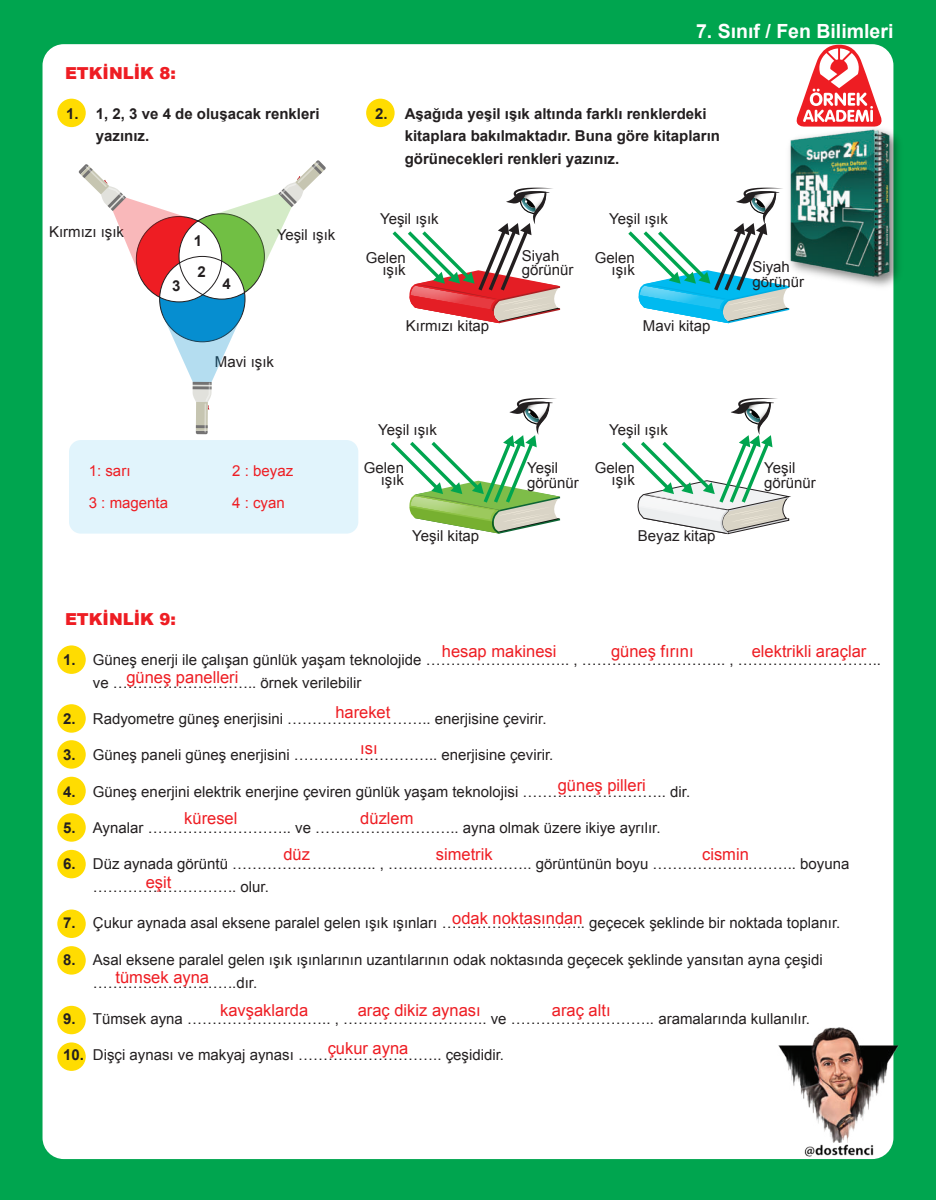
<style>
.page{position:relative;width:936px;height:1200px;background:#fff}
.page>*{position:absolute;margin:0;border:0;box-sizing:border-box;transform-origin:0 0}
.t1{font:700 19.5px "Arial";color:#fff}
.t2{font:16.5px "Arial";color:#ee1d23}
.t3{font:900 16.5px "Arial";color:#ee1d23}
.t4{font:15px/11.7px "Arial";color:#231f20}
.t5{font:700 15px/22.8px "Arial";color:#231f20}
.t6{font:15px "Arial";color:#ee1d23}
.s1{font-weight:700}
</style>
<div class="page">
<div style="left:0;top:0;width:935px;height:1199px;background:#00a54f"></div>
<div style="left:43px;top:44px;width:850px;height:1114px;background:#fff;border-radius:21px"></div>
<div style="left:57px;top:99px;width:29px;height:28px;background:#ffdc01;border-radius:50%"></div>
<div style="left:366px;top:99px;width:28px;height:28px;background:#ffdc01;border-radius:50%"></div>
<div style="left:57px;top:704px;width:29px;height:28px;background:#ffdc01;border-radius:50%"></div>
<div style="left:57px;top:740px;width:29px;height:28px;background:#ffdc01;border-radius:50%"></div>
<div style="left:57px;top:776px;width:29px;height:29px;background:#ffdc01;border-radius:50%"></div>
<div style="left:57px;top:813px;width:29px;height:28px;background:#ffdc01;border-radius:50%"></div>
<div style="left:57px;top:849px;width:29px;height:29px;background:#ffdc01;border-radius:50%"></div>
<div style="left:57px;top:909px;width:29px;height:28px;background:#ffdc01;border-radius:50%"></div>
<div style="left:57px;top:945px;width:29px;height:29px;background:#ffdc01;border-radius:50%"></div>
<div style="left:57px;top:1005px;width:29px;height:28px;background:#ffdc01;border-radius:50%"></div>
<div style="left:57px;top:1042px;width:29px;height:28px;background:#ffdc01;border-radius:50%"></div>
<div style="left:57px;top:645px;width:29px;height:28px;background:#ffdc01;border-radius:50%"></div>
<div style="left:196px;top:402px;width:12px;height:28px;background:#c6c5b1"></div>
<svg style="left:196px;top:425px;width:12px;height:9px"></svg>
<hr style="left:204px;top:403px;width:2px;height:29px;background:#fff">
<svg style="left:79px;top:160px;width:247px;height:249px"></svg>
<img style="left:778px;top:1027px;width:121px;height:131px">
<svg style="left:796px;top:45px;width:88px;height:77px"></svg>
<div style="left:69px;top:440px;width:289px;height:93px;background:#e1f4fc;border-radius:12px"></div>
<img style="left:789px;top:122px;width:110px;height:172px">
<img style="left:789px;top:129px;width:101px;height:149px">
<svg style="left:392px;top:188px;width:168px;height:135px"></svg>
<svg style="left:628px;top:188px;width:161px;height:135px"></svg>
<svg style="left:390px;top:398px;width:170px;height:135px"></svg>
<svg style="left:621px;top:398px;width:168px;height:135px"></svg>
<p class="t3" style="left:65px;top:61px;width:112px">ETKİNLİK 8:</p>
<h1 class="t1" style="left:696px;top:18px;width:199px">7. Sınıf / Fen Bilimleri</h1>
<p class="t5" style="left:96px;top:102px;width:225px;text-indent:-30px">1. 1, 2, 3 ve 4 de oluşacak renkleri yazınız.</p>
<p class="t5" style="left:405px;top:102px;width:317px;text-indent:-30px">2. Aşağıda yeşil ışık altında farklı renklerdeki kitaplara bakılmaktadır. Buna göre kitapların görünecekleri renkleri yazınız.</p>
<p class="t4" style="left:49px;top:226px;width:77px">Kırmızı ışık</p>
<p class="t4" style="left:277px;top:229px;width:60px">Yeşil ışık</p>
<p class="t5" style="left:194px;top:229px;width:10px">1</p>
<p class="t5" style="left:172px;top:274px;width:10px">3</p>
<p class="t5" style="left:197px;top:260px;width:10px">2</p>
<p class="t5" style="left:222px;top:272px;width:10px">4</p>
<p class="t4" style="left:215px;top:356px;width:61px">Mavi ışık</p>
<p class="t6" style="left:89px;top:460px;width:43px">1: sarı</p>
<p class="t6" style="left:232px;top:460px;width:62px">2 : beyaz</p>
<p class="t6" style="left:89px;top:493px;width:81px">3 : magenta</p>
<p class="t6" style="left:232px;top:493px;width:54px">4 : cyan</p>
<p class="t4" style="left:380px;top:213px;width:60px">Yeşil ışık</p>
<p class="t4" style="left:366px;top:252px;width:42px;text-align:right">Gelen ışık</p>
<p class="t4" style="left:406px;top:320px;width:85px">Kırmızı kitap</p>
<p class="t4" style="left:378px;top:423px;width:60px">Yeşil ışık</p>
<p class="t4" style="left:364px;top:462px;width:42px;text-align:right">Gelen ışık</p>
<p class="t4" style="left:412px;top:530px;width:68px">Yeşil kitap</p>
<p class="t4" style="left:609px;top:213px;width:60px">Yeşil ışık</p>
<p class="t4" style="left:595px;top:252px;width:42px;text-align:right">Gelen ışık</p>
<p class="t4" style="left:521px;top:248px;width:53px;line-height:14.7px">Siyah görünür</p>
<p class="t4" style="left:752px;top:259px;width:53px;line-height:14.7px">Siyah görünür</p>
<p class="t4" style="left:643px;top:320px;width:69px">Mavi kitap</p>
<p class="t4" style="left:609px;top:423px;width:60px">Yeşil ışık</p>
<p class="t4" style="left:595px;top:462px;width:42px;text-align:right">Gelen ışık</p>
<p class="t4" style="left:527px;top:460px;width:53px;line-height:14.7px">Yeşil görünür</p>
<p class="t4" style="left:764px;top:460px;width:53px;line-height:14.7px">Yeşil görünür</p>
<p class="t4" style="left:637px;top:530px;width:79px">Beyaz kitap</p>
<p class="t3" style="left:65px;top:607px;width:112px">ETKİNLİK 9:</p>
<p class="t4" style="left:93px;top:648px;width:789px;line-height:22.8px;text-indent:-30px"><span class="s1">1.</span> Güneş enerji ile çalışan günlük yaşam teknolojide ……………………….. , ……………………….. , ……………………….. ve ……………………….. örnek verilebilir</p>
<p class="t4" style="left:63px;top:712px;width:485px"><span class="s1">2.</span> Radyometre güneş enerjisini ……………………….. enerjisine çevirir.</p>
<p class="t4" style="left:63px;top:749px;width:491px"><span class="s1">3.</span> Güneş paneli güneş enerjisini ……………………….. enerjisine çevirir.</p>
<p class="t4" style="left:63px;top:785px;width:628px"><span class="s1">4.</span> Güneş enerjini elektrik enerjine çeviren günlük yaşam teknolojisi ……………………….. dir.</p>
<p class="t4" style="left:63px;top:821px;width:599px"><span class="s1">5.</span> Aynalar ……………………….. ve ……………………….. ayna olmak üzere ikiye ayrılır.</p>
<p class="t4" style="left:93px;top:852px;width:758px;line-height:22.8px;text-indent:-30px"><span class="s1">6.</span> Düz aynada görüntü ……………………….. , ……………………….. görüntünün boyu ……………………….. boyuna ……………………….. olur.</p>
<p class="t4" style="left:63px;top:917px;width:778px"><span class="s1">7.</span> Çukur aynada asal eksene paralel gelen ışık ışınları ……………………….. geçecek şeklinde bir noktada toplanır.</p>
<p class="t4" style="left:93px;top:948px;width:731px;line-height:22.8px;text-indent:-30px"><span class="s1">8.</span> Asal eksene paralel gelen ışık ışınlarının uzantılarının odak noktasında geçecek şeklinde yansıtan ayna çeşidi ………………………..dır.</p>
<p class="t4" style="left:63px;top:1012px;width:748px"><span class="s1">9.</span> Tümsek ayna ……………………….. , ……………………….. ve ……………………….. aramalarında kullanılır.</p>
<p class="t4" style="left:63px;top:1048px;width:442px"><span class="s1">10.</span> Dişçi aynası ve makyaj aynası ……………………….. çeşididir.</p>
<p class="t2" style="left:611px;top:640px;width:84px">güneş fırını</p>
<p class="t2" style="left:442px;top:640px;width:116px">hesap makinesi</p>
<p class="t2" style="left:751px;top:640px;width:116px">elektrikli araçlar</p>
<p class="t2" style="left:126px;top:665px;width:113px">güneş panelleri</p>
<p class="t2" style="left:335px;top:701px;width:57px">hareket</p>
<p class="t2" style="left:360px;top:737px;width:19px">ısı</p>
<p class="t2" style="left:557px;top:774px;width:90px">güneş pilleri</p>
<p class="t2" style="left:184px;top:807px;width:55px">küresel</p>
<p class="t2" style="left:360px;top:807px;width:55px">düzlem</p>
<p class="t2" style="left:283px;top:843px;width:28px">düz</p>
<p class="t2" style="left:436px;top:843px;width:58px">simetrik</p>
<p class="t2" style="left:702px;top:843px;width:48px">cismin</p>
<p class="t2" style="left:146px;top:871px;width:27px">eşit</p>
<p class="t2" style="left:452px;top:906px;width:132px">odak noktasından</p>
<p class="t2" style="left:115px;top:966px;width:95px">tümsek ayna</p>
<p class="t2" style="left:220px;top:999px;width:90px">kavşaklarda</p>
<p class="t2" style="left:358px;top:999px;width:124px">araç dikiz aynası</p>
<p class="t2" style="left:552px;top:999px;width:60px">araç altı</p>
<p class="t2" style="left:328px;top:1037px;width:82px">çukur ayna</p>
</div>
